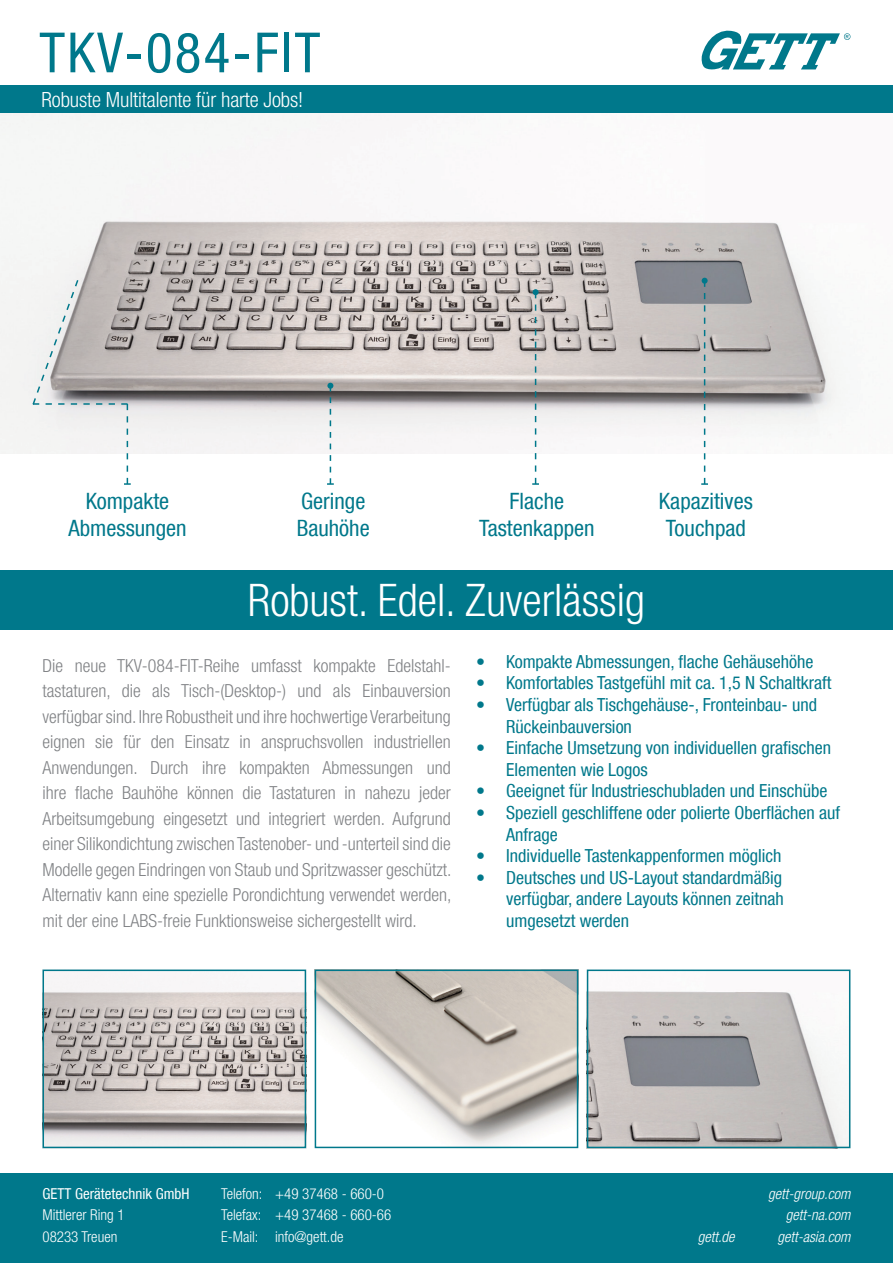
<style>
.page{position:relative;width:893px;height:1263px;background:#fff}
.page>*{position:absolute;margin:0;border:0;box-sizing:border-box;transform-origin:0 0}
.t1{font:condensed 55.5px "Helvetica Neue LT Com";letter-spacing:.04em;color:#00788b}
.t2{font:300 condensed 45px "Helvetica Neue LT Com";color:#fff}
.t3{font:condensed 22.5px/27px "Helvetica Neue LT Com";color:#00788b;text-align:center}
.t4{font:300 condensed 21px "Helvetica Neue LT Com";letter-spacing:-.005em;color:#fff}
.t5{font:300 condensed 18px/25.5px "Helvetica Neue LT Com";color:#808285;text-align:justify}
.t6{font:condensed 18px/21.6px "Helvetica Neue LT Com";color:#00788b}
.t7{font:300 condensed 15px/21.3px "Helvetica Neue LT Com";color:#fff}
.t8{font:italic 300 condensed 15px/21.3px "Helvetica Neue LT Com";color:#fff;text-align:right}
.t9{font:condensed 15px "Helvetica Neue LT Com";color:#fff}
</style>
<div class="page">
<div style="left:0;top:85px;width:893px;height:30px;background:#00788b"></div>
<div style="left:0;top:570px;width:893px;height:59px;background:#00788b"></div>
<div style="left:0;top:1174px;width:893px;height:89px;background:#00788b"></div>
<img style="left:0;top:114px;width:893px;height:340px">
<svg style="left:327px;top:383px;width:7px;height:102px"></svg>
<svg style="left:532px;top:289px;width:7px;height:196px"></svg>
<svg style="left:701px;top:278px;width:7px;height:207px"></svg>
<svg style="left:702px;top:31px;width:148px;height:39px"></svg>
<img style="left:46px;top:972px;width:257px;height:173px">
<div style="left:43px;top:969px;width:263px;height:179px;border:2px solid #00788b"></div>
<img style="left:318px;top:972px;width:257px;height:173px">
<div style="left:315px;top:969px;width:263px;height:179px;border:2px solid #00788b"></div>
<img style="left:590px;top:991px;width:257px;height:154px">
<div style="left:587px;top:969px;width:263px;height:179px;border:2px solid #00788b"></div>
<svg style="left:31px;top:278px;width:100px;height:207px"></svg>
<h1 class="t1" style="left:39px;top:20px;width:282px">TKV-084-FIT</h1>
<p class="t4" style="left:41px;top:88px;width:263px">Robuste Multitalente für harte Jobs!</p>
<p class="t3" style="left:69px;top:488px;width:119px">Kompakte<br>Abmessungen</p>
<p class="t3" style="left:297px;top:488px;width:74px;text-align:left">Geringe<br>Bauhöhe</p>
<p class="t3" style="left:479px;top:488px;width:117px">Flache<br>Tastenkappen</p>
<p class="t3" style="left:659px;top:488px;width:95px">Kapazitives<br>Touchpad</p>
<h2 class="t2" style="left:248px;top:574px;width:399px">Robust. Edel. Zuverlässig</h2>
<p class="t5" style="left:43px;top:653px;width:410px">Die neue TKV-084-FIT-Reihe umfasst kompakte Edelstahl&shy;tastaturen, die als Tisch-(Desktop-) und als Einbauversion verfügbar sind. Ihre Robustheit und ihre hochwertige Verarbeitung eignen sie für den Einsatz in anspruchsvollen industriellen Anwendungen. Durch ihre kompakten Abmessungen und ihre flache Bauhöhe können die Tastaturen in nahezu jeder Arbeitsumgebung eingesetzt und integriert werden. Aufgrund einer Silikondichtung zwischen Tastenober- und -unterteil sind die Modelle gegen Eindringen von Staub und Spritzwasser geschützt.<br>Alternativ kann eine spezielle Porondichtung verwendet werden, mit der eine LABS-freie Funktionsweise sichergestellt wird.</p>
<p class="t6" style="left:476px;top:650px;width:339px">• Kompakte Abmessungen, flache Gehäusehöhe</p>
<p class="t6" style="left:476px;top:672px;width:357px">• Komfortables Tastgefühl mit ca. 1,5 N Schaltkraft</p>
<p class="t6" style="left:506px;top:693px;width:313px;text-indent:-30px">• Verfügbar als Tischgehäuse-, Fronteinbau- und<br>Rückeinbauversion</p>
<p class="t6" style="left:506px;top:737px;width:327px;text-indent:-30px">• Einfache Umsetzung von individuellen grafischen<br>Elementen wie Logos</p>
<p class="t6" style="left:476px;top:780px;width:353px">• Geeignet für Industrieschubladen und Einschübe</p>
<p class="t6" style="left:506px;top:801px;width:336px;text-indent:-30px">• Speziell geschliffene oder polierte Oberflächen auf<br>Anfrage</p>
<p class="t6" style="left:476px;top:845px;width:307px">• Individuelle Tastenkappenformen möglich</p>
<p class="t6" style="left:506px;top:866px;width:279px;text-align:justify;text-indent:-30px">• Deutsches und US-Layout standardmäßig verfügbar, andere Layouts können zeitnah umgesetzt werden</p>
<p class="t9" style="left:43px;top:1185px;width:149px">GETT Gerätetechnik GmbH</p>
<p class="t7" style="left:43px;top:1204px;width:84px">Mittlerer Ring 1<br>08233 Treuen</p>
<p class="t7" style="left:221px;top:1183px;width:172px">Telefon: +49 37468 - 660-0<br>Telefax: +49 37468 - 660-66<br>E-Mail: info@gett.de</p>
<p class="t8" style="left:768px;top:1183px;width:84px">gett-group.com gett-na.com</p>
<p class="t8" style="left:698px;top:1226px;width:38px">gett.de</p>
<p class="t8" style="left:777px;top:1226px;width:75px">gett-asia.com</p>
</div>
